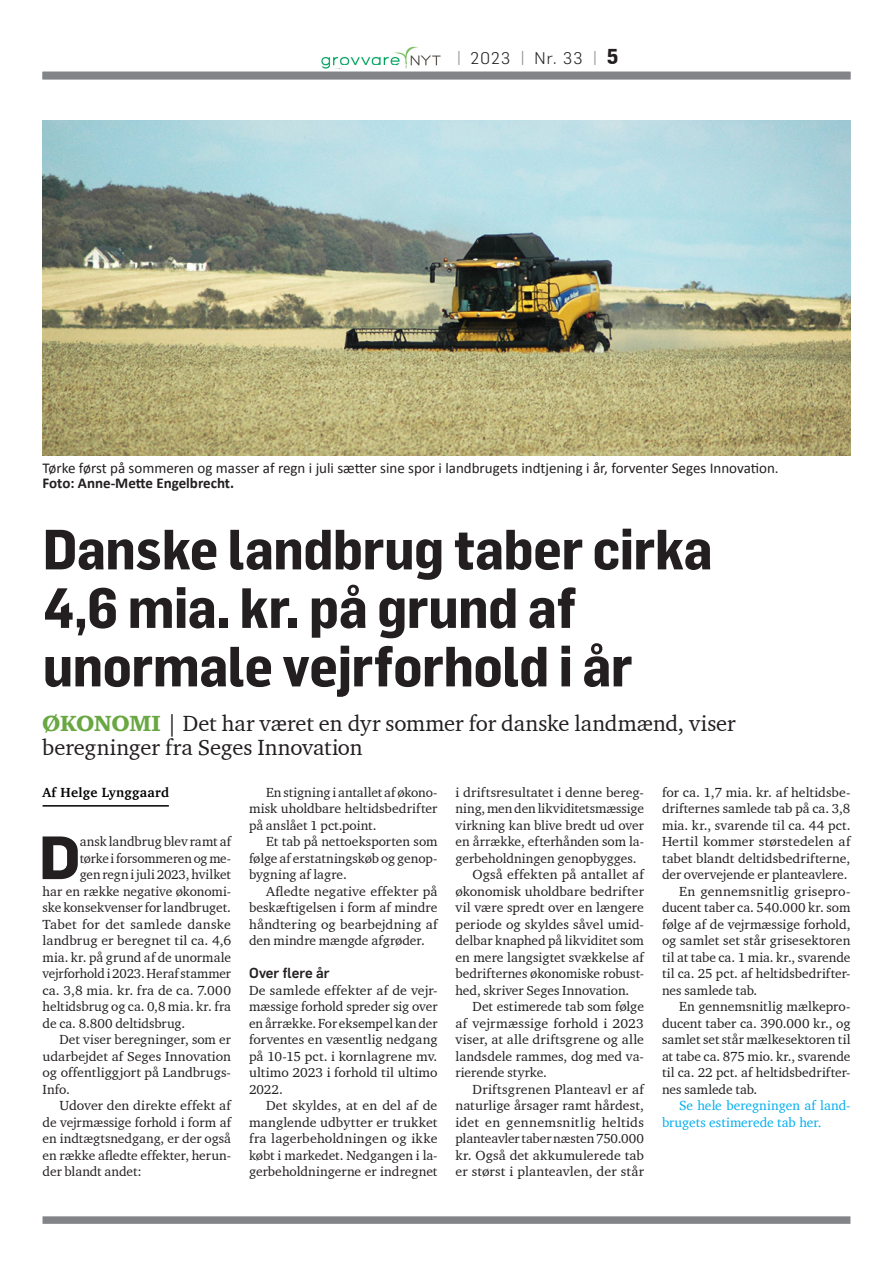
<style>
.page{position:relative;width:893px;height:1263px;background:#fff}
.page>*{position:absolute;margin:0;border:0;box-sizing:border-box;transform-origin:0 0}
.Unicial{font:700 59.85px "Flama";color:#231f20}
.RU_Flama_Semicond{font:700 55.5px "Flama Semicondensed";letter-spacing:-.015em;color:#231f20}
.Underrubrik_med_grøn{font:22.5px/24px "Charter ITC";color:#231f20}
.t1{font:300 16.5px "Flama";letter-spacing:.08em;color:#231f20}
.Billedtekst{font:15px "Calibri";color:#231f20}
.Billedtekst-2{font:700 15px "Calibri";color:#231f20}
.MR{font:500 14.25px "Flama";letter-spacing:-.005em;color:#231f20}
.BTI{font:13.5px/16.5px "Charter ITC";color:#231f20;text-align:justify}
.Unicial-2{font:13.5px "Charter ITC";color:#231f20}
.BT{font:13.5px/16.5px "Charter ITC";color:#231f20;text-align:justify}
.BTI-2{font:13.5px/16.5px "Charter";color:#00aeef}
.Byline_tekst{font:700 13.5px "Charter";letter-spacing:.02em;color:#000}
.s1{font-size:18px;color:#828487}
.s2{font-family:"Flama Semicondensed";font-weight:700;font-size:21px}
.s3{font-family:"Charter ITC Blac";color:#68a741}
</style>
<div class="page">
<div style="left:43px;top:1216px;width:807px;height:8px;background:#828487"></div>
<img style="left:321px;top:46px;width:120px;height:22px">
<div style="left:342px;top:65px;width:54px;height:5px;background:#fff"></div>
<div style="left:43px;top:72px;width:807px;height:8px;background:#828487"></div>
<hr style="left:43px;top:805px;width:126px;height:2px;background:#000">
<img style="left:43px;top:120px;width:807px;height:336px">
<p class="t1" style="left:456px;top:47px;width:164px"><span class="s1">|</span> 2023 <span class="s1">|</span> Nr. 33 <span class="s1">|</span> <span class="s2">5</span></p>
<p class="Billedtekst" style="left:43px;top:458px;width:738px">Tørke først på sommeren og masser af regn i juli sætter sine spor i landbrugets indtjening i år, forventer Seges Innovation.</p>
<p class="Billedtekst-2" style="left:43px;top:473px;width:193px">Foto: Anne-Mette Engelbrecht.</p>
<p class="RU_Flama_Semicond" style="left:43px;top:517px;width:672px">Danske landbrug taber cirka</p>
<p class="RU_Flama_Semicond" style="left:43px;top:575px;width:536px">4,6 mia. kr. på grund af</p>
<p class="RU_Flama_Semicond" style="left:43px;top:634px;width:592px">unormale vejrforhold i år</p>
<p class="Underrubrik_med_grøn" style="left:42px;top:711px;width:695px"><span class="s3">ØKONOMI</span> | Det har været en dyr sommer for danske landmænd, viser beregninger fra Seges Innovation</p>
<p class="Byline_tekst" style="left:43px;top:780px;width:128px">Af Helge Lynggaard</p>
<p class="Unicial" style="left:39px;top:814px;width:43px">D</p>
<p class="Unicial-2" style="left:80px;top:833px;width:153px">ansk landbrug blev ramt af</p>
<p class="BTI" style="left:662px;top:783px;width:190px">for ca. 1,7 mia. kr. af heltidsbe&shy;drifternes samlede tab på ca. 3,8 mia. kr., svarende til ca. 44 pct.<br>Hertil kommer størstedelen af tabet blandt deltidsbedrifterne, der overvejende er planteavlere.</p>
<p class="BTI" style="left:662px;top:882px;width:190px;text-indent:17px">En gennemsnitlig grisepro&shy;ducent taber ca. 540.000 kr. som følge af de vejrmæssige forhold, og samlet set står grisesektoren til at tabe ca. 1 mia. kr., svarende til ca. 25 pct. af heltidsbedrifter&shy;nes samlede tab.</p>
<p class="BTI" style="left:662px;top:998px;width:190px;text-indent:17px">En gennemsnitlig mælkepro&shy;ducent taber ca. 390.000 kr., og samlet set står mælkesektoren til at tabe ca. 875 mio. kr., svarende til ca. 22 pct. af heltidsbedrifter&shy;nes samlede tab.</p>
<p class="BTI-2" style="left:662px;top:1097px;width:190px;text-indent:17px">Se hele beregningen af land&shy;brugets estimerede tab her.</p>
<p class="BTI" style="left:249px;top:783px;width:190px;text-indent:17px">En stigning i antallet af økono&shy;misk uholdbare heltidsbedrifter på anslået 1 pct.point.</p>
<p class="BTI" style="left:249px;top:833px;width:190px;text-indent:17px">Et tab på nettoeksporten som følge af erstatningskøb og genop&shy;bygning af lagre.</p>
<p class="BTI" style="left:249px;top:882px;width:190px;text-indent:17px">Afledte negative effekter på beskæftigelsen i form af mindre håndtering og bearbejdning af den mindre mængde afgrøder.</p>
<p class="MR" style="left:249px;top:963px;width:82px">Over flere år</p>
<p class="BT" style="left:249px;top:981px;width:190px">De samlede effekter af de vejr&shy;mæssige forhold spreder sig over en årrække. For eksempel kan der forventes en væsentlig nedgang på 10-15 pct. i kornlagrene mv. ultimo 2023 i forhold til ultimo 2022.</p>
<p class="BTI" style="left:249px;top:1097px;width:190px;text-indent:17px">Det skyldes, at en del af de manglende udbytter er trukket fra lagerbeholdningen og ikke købt i markedet. Nedgangen i la&shy;gerbeholdningerne er indregnet</p>
<p class="BTI" style="left:455px;top:783px;width:190px">i driftsresultatet i denne bereg&shy;ning, men den likviditetsmæssige virkning kan blive bredt ud over en årrække, efterhånden som la&shy;gerbeholdningen genopbygges.</p>
<p class="BTI" style="left:455px;top:866px;width:190px;text-indent:17px">Også effekten på antallet af økonomisk uholdbare bedrifter vil være spredt over en længere periode og skyldes såvel umid&shy;delbar knaphed på likviditet som en mere langsigtet svækkelse af bedrifternes økonomiske robust&shy;hed, skriver Seges Innovation.</p>
<p class="BTI" style="left:455px;top:998px;width:190px;text-indent:17px">Det estimerede tab som følge af vejrmæssige forhold i 2023 viser, at alle driftsgrene og alle landsdele rammes, dog med va&shy;rierende styrke.</p>
<p class="BTI" style="left:455px;top:1080px;width:190px;text-indent:17px">Driftsgrenen Planteavl er af naturlige årsager ramt hårdest, idet en gennemsnitlig heltids planteavler taber næsten 750.000 kr. Også det akkumulerede tab er størst i planteavlen, der står</p>
<p class="Unicial-2" style="left:80px;top:849px;width:153px">tørke i forsommeren og me-</p>
<p class="Unicial-2" style="left:80px;top:866px;width:153px">gen regn i juli 2023, hvilket</p>
<p class="Unicial-2" style="left:43px;top:882px;width:190px">har en række negative økonomi-</p>
<p class="Unicial-2" style="left:43px;top:899px;width:190px">ske konsekvenser for landbruget.</p>
<p class="Unicial-2" style="left:43px;top:915px;width:190px">Tabet for det samlede danske</p>
<p class="Unicial-2" style="left:43px;top:932px;width:190px">landbrug er beregnet til ca. 4,6</p>
<p class="Unicial-2" style="left:43px;top:948px;width:190px">mia. kr. på grund af de unormale</p>
<p class="Unicial-2" style="left:43px;top:965px;width:190px">vejrforhold i 2023. Heraf stammer</p>
<p class="Unicial-2" style="left:43px;top:981px;width:190px">ca. 3,8 mia. kr. fra de ca. 7.000</p>
<p class="Unicial-2" style="left:43px;top:998px;width:190px">heltidsbrug og ca. 0,8 mia. kr. fra</p>
<p class="Unicial-2" style="left:43px;top:1014px;width:144px">de ca. 8.800 deltidsbrug.</p>
<p class="BTI" style="left:43px;top:1031px;width:190px;text-indent:17px">Det viser beregninger, som er udarbejdet af Seges Innovation og offentliggjort på Landbrugs-Info.</p>
<p class="BTI" style="left:43px;top:1097px;width:190px;text-indent:17px">Udover den direkte effekt af de vejrmæssige forhold i form af en indtægtsnedgang, er der også en række afledte effekter, herun&shy;der blandt andet:</p>
</div>
